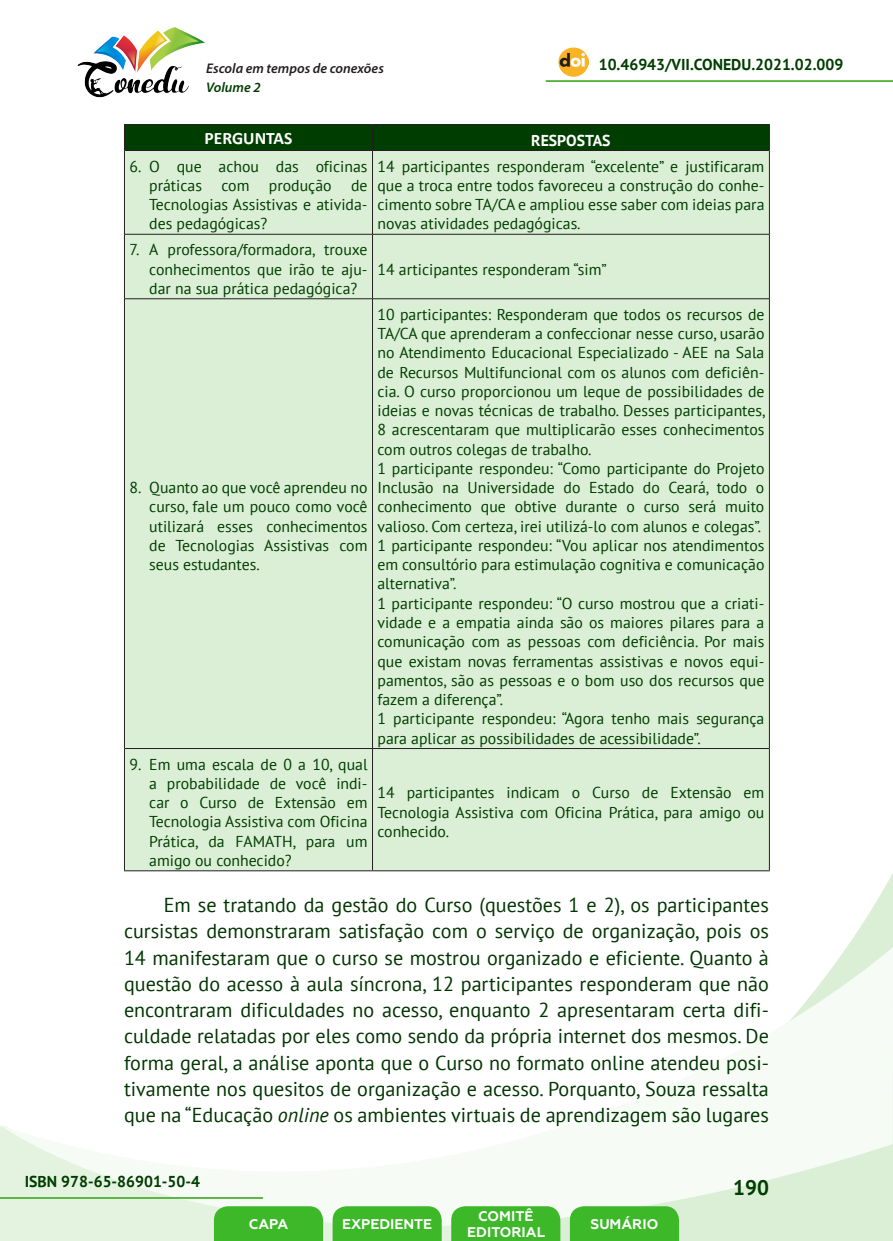
<style>
.page{position:relative;width:893px;height:1241px;background:#fff}
.page>*{position:absolute;margin:0;border:0;box-sizing:border-box;transform-origin:0 0}
.t1{font:700 21px "PT Sans";color:#003d00}
._8_CORPO{font:20.12px/26.2px "PT Sans";color:#003500;text-align:justify}
._14_TABELA_CABEÇALHO{font:700 17.5px "Calibri";color:#fff}
._15_TABELA_CORPO{font:15.75px/19.2px "PT Sans";color:#003d00;text-align:justify}
.t2{font:700 15.75px "PT Sans";color:#003d00}
._14_TABELA_CABEÇALHO-2{font:700 15.75px "PT Sans";color:#fff}
.t3{font:700 14px/16.8px "Geometria";color:#fff;text-align:center}
.t4{font:italic 600 14px "Myriad Pro";color:#231f20}
.t5{font:italic 600 14px "Myriad Pro";color:#003d00}
.s1{font-style:italic}
</style>
<div class="page">
<svg style="left:848px;top:873px;width:45px;height:73px"></svg>
<svg style="left:0;top:946px;width:893px;height:294px"></svg>
<hr style="left:0;top:1196px;width:263px;height:2px;background:#4cad31">
<hr style="left:546px;top:80px;width:347px;height:2px;background:#4cad31">
<img style="left:559px;top:47px;width:30px;height:30px">
<img style="left:77px;top:27px;width:128px;height:71px">
<svg style="left:214px;top:1205px;width:109px;height:35px;background:#47bb34"></svg>
<svg style="left:333px;top:1205px;width:109px;height:35px;background:#47bb34"></svg>
<svg style="left:451px;top:1205px;width:109px;height:35px;background:#47bb34"></svg>
<svg style="left:570px;top:1205px;width:109px;height:35px;background:#46bb33"></svg>
<div style="left:125px;top:151px;width:644px;height:719px;background:#dbefd6"></div>
<hr style="left:124px;top:150px;width:1px;height:84px;background:#231f20">
<hr style="left:769px;top:150px;width:1px;height:84px;background:#231f20">
<hr style="left:124px;top:234px;width:1px;height:65px;background:#231f20">
<hr style="left:769px;top:234px;width:1px;height:65px;background:#231f20">
<hr style="left:124px;top:299px;width:1px;height:449px;background:#231f20">
<hr style="left:769px;top:299px;width:1px;height:449px;background:#231f20">
<hr style="left:124px;top:748px;width:1px;height:122px;background:#231f20">
<hr style="left:769px;top:748px;width:1px;height:122px;background:#231f20">
<hr style="left:124px;top:870px;width:248px;height:1px;background:#231f20">
<hr style="left:372px;top:870px;width:398px;height:1px;background:#231f20">
<div style="left:124px;top:124px;width:646px;height:26px;background:#003d00"></div>
<hr style="left:125px;top:150px;width:247px;height:1px;background:#231f20">
<hr style="left:372px;top:150px;width:397px;height:1px;background:#231f20">
<hr style="left:372px;top:151px;width:1px;height:83px;background:#231f20">
<hr style="left:125px;top:234px;width:247px;height:1px;background:#231f20">
<hr style="left:372px;top:234px;width:397px;height:1px;background:#231f20">
<hr style="left:372px;top:234px;width:1px;height:64px;background:#231f20">
<hr style="left:125px;top:298px;width:247px;height:1px;background:#231f20">
<hr style="left:372px;top:298px;width:397px;height:1px;background:#231f20">
<hr style="left:372px;top:299px;width:1px;height:449px;background:#231f20">
<hr style="left:125px;top:748px;width:247px;height:1px;background:#231f20">
<hr style="left:372px;top:748px;width:397px;height:1px;background:#231f20">
<hr style="left:372px;top:748px;width:1px;height:122px;background:#231f20">
<p class="t4" style="left:206px;top:59px;width:179px">Escola em tempos de conexões</p>
<p class="t2" style="left:599px;top:54px;width:246px">10.46943/VII.CONEDU.2021.02.009</p>
<p class="t5" style="left:206px;top:78px;width:56px">Volume 2</p>
<p class="_14_TABELA_CABEÇALHO" style="left:205px;top:127px;width:89px">PERGUNTAS</p>
<p class="_14_TABELA_CABEÇALHO-2" style="left:531px;top:130px;width:81px">RESPOSTAS</p>
<p class="_15_TABELA_CORPO" style="left:149px;top:156px;width:220px;text-indent:-20px">6. O que achou das oficinas práticas com produção de Tecnologias Assistivas e ativida&shy;des pedagógicas?</p>
<p class="_15_TABELA_CORPO" style="left:377px;top:156px;width:388px">14 participantes responderam “excelente” e justificaram que a troca entre todos favoreceu a construção do conhe&shy;cimento sobre TA/CA e ampliou esse saber com ideias para novas atividades pedagógicas.</p>
<p class="_15_TABELA_CORPO" style="left:149px;top:240px;width:220px;text-indent:-20px">7. A professora/formadora, trouxe conhecimentos que irão te aju&shy;dar na sua prática pedagógica?</p>
<p class="_15_TABELA_CORPO" style="left:377px;top:259px;width:231px">14 articipantes responderam “sim”</p>
<p class="_15_TABELA_CORPO" style="left:149px;top:477px;width:220px;text-indent:-20px">8. Quanto ao que você aprendeu no curso, fale um pouco como você utilizará esses conhecimentos de Tecnologias Assistivas com seus estudantes.</p>
<p class="_15_TABELA_CORPO" style="left:149px;top:753px;width:220px;text-indent:-20px">9. Em uma escala de 0 a 10, qual a probabilidade de você indi&shy;car o Curso de Extensão em Tecnologia Assistiva com Oficina Prática, da FAMATH, para um amigo ou conhecido?</p>
<p class="_15_TABELA_CORPO" style="left:377px;top:304px;width:390px">10 participantes: Responderam que todos os recursos de TA/CA que aprenderam a confeccionar nesse curso, usarão no Atendimento Educacional Especializado - AEE na Sala de Recursos Multifuncional com os alunos com deficiên&shy;cia. O curso proporcionou um leque de possibilidades de ideias e novas técnicas de trabalho. Desses participantes, 8 acrescentaram que multiplicarão esses conhecimentos com outros colegas de trabalho.</p>
<p class="_15_TABELA_CORPO" style="left:377px;top:458px;width:388px">1 participante respondeu: “Como participante do Projeto Inclusão na Universidade do Estado do Ceará, todo o conhecimento que obtive durante o curso será muito valioso. Com certeza, irei utilizá-lo com alunos e colegas”.</p>
<p class="_15_TABELA_CORPO" style="left:377px;top:535px;width:388px">1 participante respondeu: “Vou aplicar nos atendimentos em consultório para estimulação cognitiva e comunicação alternativa”.</p>
<p class="_15_TABELA_CORPO" style="left:377px;top:593px;width:388px">1 participante respondeu: “O curso mostrou que a criati&shy;vidade e a empatia ainda são os maiores pilares para a comunicação com as pessoas com deficiência. Por mais que existam novas ferramentas assistivas e novos equi&shy;pamentos, são as pessoas e o bom uso dos recursos que fazem a diferença”.</p>
<p class="_15_TABELA_CORPO" style="left:377px;top:708px;width:388px">1 participante respondeu: “Agora tenho mais segurança para aplicar as possibilidades de acessibilidade”.</p>
<p class="_15_TABELA_CORPO" style="left:377px;top:782px;width:388px">14 participantes indicam o Curso de Extensão em Tecnologia Assistiva com Oficina Prática, para amigo ou conhecido.</p>
<p class="_8_CORPO" style="left:124px;top:891px;width:646px;text-indent:40px">Em se tratando da gestão do Curso (questões 1 e 2), os participantes cursistas demonstraram satisfação com o serviço de organização, pois os 14 manifestaram que o curso se mostrou organizado e eficiente. Quanto à questão do acesso à aula síncrona, 12 participantes responderam que não encontraram dificuldades no acesso, enquanto 2 apresentaram certa difi&shy;culdade relatadas por eles como sendo da própria internet dos mesmos. De forma geral, a análise aponta que o Curso no formato online atendeu posi&shy;tivamente nos quesitos de organização e acesso. Porquanto, Souza ressalta que na “Educação <span class="s1">online</span> os ambientes virtuais de aprendizagem são lugares</p>
<p class="t2" style="left:25px;top:1170px;width:177px">ISBN 978-65-86901-50-4</p>
<p class="t3" style="left:249px;top:1215px;width:41px">CAPA</p>
<p class="t3" style="left:342px;top:1215px;width:92px">EXPEDIENTE</p>
<p class="t3" style="left:467px;top:1207px;width:79px">COMITÊ<br>EDITORIAL</p>
<p class="t3" style="left:590px;top:1215px;width:69px">SUMÁRIO</p>
<h1 class="t1" style="left:733px;top:1173px;width:37px">190</h1>
</div>
